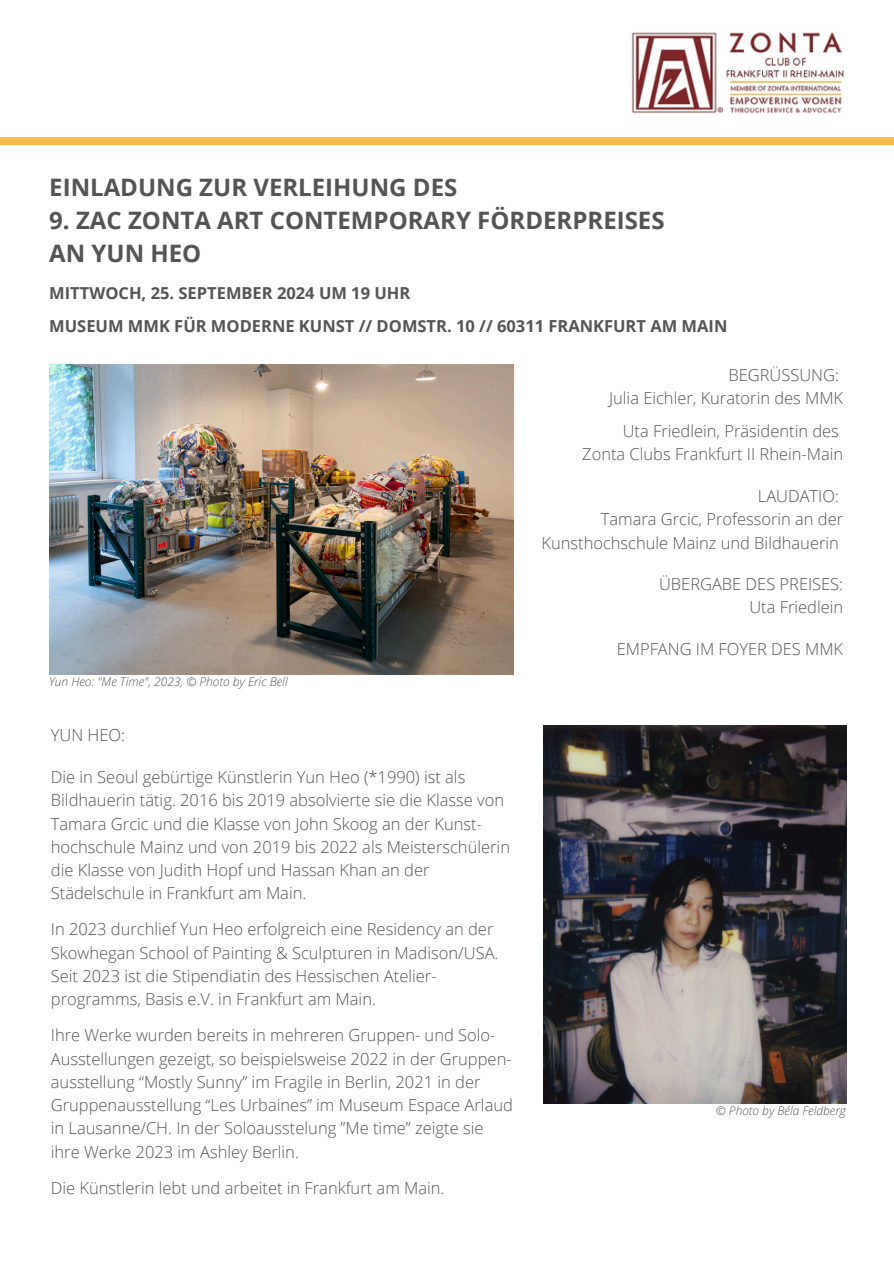
<style>
.page{position:relative;width:894px;height:1264px;background:#fff}
.page>*{position:absolute;margin:0;border:0;box-sizing:border-box;transform-origin:0 0}
.t1{font:700 24px/33px "Open Sans";color:#545454}
.t2{font:300 16.5px/23.2px "Open Sans";color:#545454;text-align:right}
.t3{font:700 16.5px "Open Sans";color:#545454}
.t4{font:italic 300 12px "Open Sans";color:#545454}
</style>
<div class="page">
<img style="left:631px;top:32px;width:213px;height:82px">
<div style="left:0;top:137px;width:893px;height:7px;background:#f5bd47"></div>
<img style="left:543px;top:725px;width:303px;height:378px">
<img style="left:49px;top:365px;width:464px;height:309px">
<h5 class="t1" style="left:49px;top:170px;width:409px">EINLADUNG ZUR VERLEIHUNG DES</h5>
<h5 class="t1" style="left:49px;top:203px;width:616px">9. ZAC ZONTA ART CONTEMPORARY FÖRDERPREISES<br>AN YUN HEO</h5>
<h5 class="t3" style="left:49px;top:281px;width:362px">MITTWOCH, 25. SEPTEMBER 2024 UM 19 UHR</h5>
<h5 class="t3" style="left:49px;top:314px;width:679px">MUSEUM MMK FÜR MODERNE KUNST // DOMSTR. 10 // 60311 FRANKFURT AM MAIN</h5>
<p class="t4" style="left:49px;top:673px;width:240px">Yun Heo: "Me Time", 2023, © Photo by Eric Bell</p>
<h3 class="t2" style="left:51px;top:723px;width:76px">YUN HEO:</h3>
<h3 class="t2" style="left:51px;top:765px;width:460px;text-align:left">Die in Seoul gebürtige Künstlerin Yun Heo (*1990) ist als Bildhauerin tätig. 2016 bis 2019 absolvierte sie die Klasse von Tamara Grcic und die Klasse von John Skoog an der Kunst&shy;hochschule Mainz und von 2019 bis 2022 als Meisterschülerin die Klasse von Judith Hopf und Hassan Khan an der Städelschule in Frankfurt am Main.</h3>
<p class="t2" style="left:51px;top:917px;width:449px;text-align:left">In 2023 durchlief Yun Heo erfolgreich eine Residency an der Skowhegan School of Painting &amp; Sculpturen in Madison/USA.<br>Seit 2023 ist die Stipendiatin des Hessischen Atelier&shy;programms, Basis e.V. in Frankfurt am Main.</p>
<p class="t2" style="left:51px;top:1023px;width:463px;text-align:left">Ihre Werke wurden bereits in mehreren Gruppen- und Solo-Ausstellungen gezeigt, so beispielsweise 2022 in der Gruppen&shy;ausstellung “Mostly Sunny” im Fragile in Berlin, 2021 in der Gruppenausstellung “Les Urbaines” im Museum Espace Arlaud in Lausanne/CH. In der Soloausstelung ”Me time” zeigte sie ihre Werke 2023 im Ashley Berlin.</p>
<h4 class="t2" style="left:51px;top:1175px;width:395px">Die Künstlerin lebt und arbeitet in Frankfurt am Main.</h4>
<p class="t2" style="left:609px;top:362px;width:235px">BEGRÜSSUNG:<br>Julia Eichler, Kuratorin des MMK</p>
<p class="t2" style="left:582px;top:419px;width:262px">Uta Friedlein, Präsidentin des<br>Zonta Clubs Frankfurt II Rhein-Main</p>
<p class="t2" style="left:541px;top:484px;width:303px">LAUDATIO:<br>Tamara Grcic, Professorin an der<br>Kunsthochschule Mainz und Bildhauerin</p>
<p class="t2" style="left:659px;top:572px;width:185px">ÜBERGABE DES PREISES:<br>Uta Friedlein</p>
<p class="t2" style="left:616px;top:637px;width:228px">EMPFANG IM FOYER DES MMK</p>
<h5 class="t4" style="left:715px;top:1102px;width:131px">© Photo by Béla Feldberg</h5>
</div>
